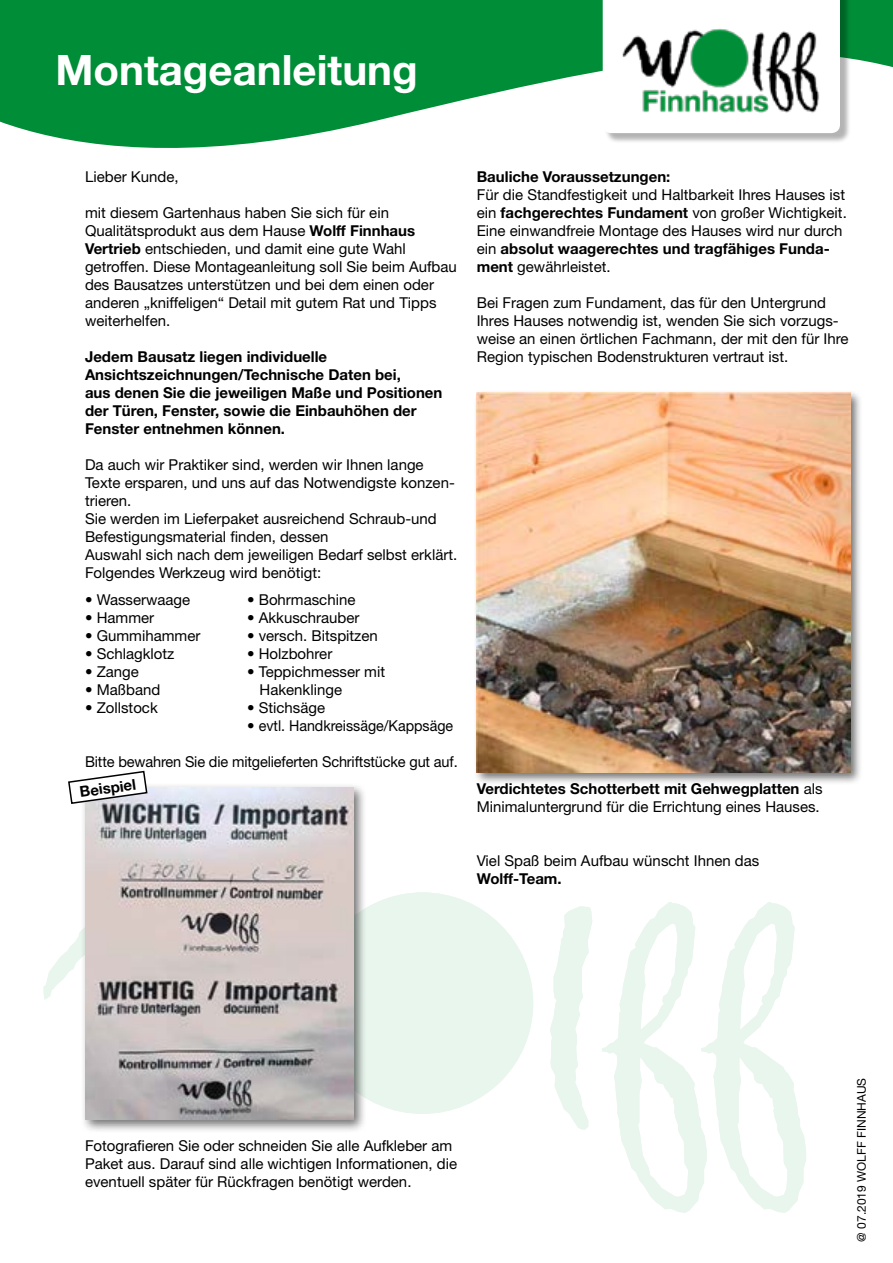
<style>
.page{position:relative;width:893px;height:1263px;background:#fff}
.page>*{position:absolute;margin:0;border:0;box-sizing:border-box;transform-origin:0 0}
.t1{font:700 42px "Helvetica Neue";color:#fff}
.t2{font:15px/18px "Helvetica Neue";color:#000}
.t3{font:700 15px/18px "Helvetica Neue";color:#000}
.t4{font:12px "Helvetica Neue";color:#000}
.s1{font-weight:700}
</style>
<div class="page">
<svg style="left:44px;top:932px;width:36px;height:67px"></svg>
<svg style="left:550px;top:906px;width:42px;height:223px"></svg>
<svg style="left:602px;top:902px;width:204px;height:311px"></svg>
<div style="left:312px;top:892px;width:221px;height:222px;background:#e9f6ee;border-radius:50%"></div>
<svg style="left:0;top:0;width:893px;height:148px;fill:#008d37"></svg>
<div style="left:604px;top:0;width:247px;height:144px;background:#000;opacity:.3"></div>
<svg style="left:603px;top:0;width:237px;height:133px"></svg>
<img style="left:617px;top:20px;width:216px;height:108px">
<div style="left:473px;top:389px;width:390px;height:396px;background:#000;opacity:.55"></div>
<img style="left:477px;top:393px;width:373px;height:379px">
<div style="left:80px;top:783px;width:288px;height:350px;background:#000;opacity:.55"></div>
<img style="left:85px;top:788px;width:269px;height:331px">
<svg style="left:68px;top:770px;width:80px;height:35px"></svg>
<h1 class="t1" style="left:55px;top:44px;width:364px">Montageanleitung</h1>
<p class="t2" style="left:85px;top:168px;width:95px">Lieber Kunde,</p>
<p class="t2" style="left:85px;top:204px;width:373px">mit diesem Gartenhaus haben Sie sich für ein Qualitätsprodukt aus dem Hause <span class="s1">Wolff Finnhaus Vertrieb</span> entschieden, und damit eine gute Wahl getroffen. Diese Montageanleitung soll Sie beim Aufbau des Bausatzes unterstützen und bei dem einen oder anderen „kniffeligen“ Detail mit gutem Rat und Tipps weiterhelfen.</p>
<p class="t3" style="left:85px;top:347px;width:359px">Jedem Bausatz liegen individuelle Ansichtszeichnungen/Technische Daten bei,<br>aus denen Sie die jeweiligen Maße und Positionen der Türen, Fenster, sowie die Einbauhöhen der Fenster entnehmen können.</p>
<p class="t2" style="left:85px;top:456px;width:374px">Da auch wir Praktiker sind, werden wir Ihnen lange Texte ersparen, und uns auf das Notwendigste konzen&shy;trieren.<br>Sie werden im Lieferpaket ausreichend Schraub-und Befestigungsmaterial finden, dessen<br>Auswahl sich nach dem jeweiligen Bedarf selbst erklärt.<br>Folgendes Werkzeug wird benötigt:</p>
<p class="t2" style="left:85px;top:591px;width:107px">• Wasserwaage</p>
<p class="t2" style="left:247px;top:591px;width:110px">• Bohrmaschine</p>
<p class="t2" style="left:85px;top:609px;width:71px">• Hammer</p>
<p class="t2" style="left:247px;top:609px;width:114px">• Akkuschrauber</p>
<p class="t2" style="left:85px;top:627px;width:117px">• Gummihammer</p>
<p class="t2" style="left:247px;top:627px;width:132px">• versch. Bitspitzen</p>
<p class="t2" style="left:85px;top:645px;width:91px">• Schlagklotz</p>
<p class="t2" style="left:247px;top:645px;width:87px">• Holzbohrer</p>
<p class="t2" style="left:85px;top:663px;width:55px">• Zange</p>
<p class="t2" style="left:247px;top:663px;width:140px">• Teppichmesser mit</p>
<p class="t2" style="left:85px;top:681px;width:77px">• Maßband</p>
<p class="t2" style="left:260px;top:681px;width:84px">Hakenklinge</p>
<p class="t2" style="left:85px;top:699px;width:74px">• Zollstock</p>
<p class="t2" style="left:247px;top:699px;width:80px">• Stichsäge</p>
<p class="t2" style="left:247px;top:717px;width:208px">• evtl. Handkreissäge/Kappsäge</p>
<p class="t2" style="left:85px;top:753px;width:374px">Bitte bewahren Sie die mitgelieferten Schriftstücke gut auf.</p>
<p class="t3" style="left:79px;top:783px;width:58px;rotate:-8deg">Beispiel</p>
<p class="t3" style="left:477px;top:167px;width:195px">Bauliche Voraussetzungen:</p>
<p class="t2" style="left:477px;top:186px;width:372px">Für die Standfestigkeit und Haltbarkeit Ihres Hauses ist ein <span class="s1">fachgerechtes Fundament</span> von großer Wichtigkeit.<br>Eine einwandfreie Montage des Hauses wird nur durch ein <span class="s1">absolut waagerechtes und tragfähiges Funda&shy;ment</span> gewährleistet.</p>
<p class="t2" style="left:477px;top:294px;width:373px">Bei Fragen zum Fundament, das für den Untergrund Ihres Hauses notwendig ist, wenden Sie sich vorzugs&shy;weise an einen örtlichen Fachmann, der mit den für Ihre Region typischen Bodenstrukturen vertraut ist.</p>
<p class="t2" style="left:477px;top:780px;width:347px"><span class="s1">Verdichtetes Schotterbett mit Gehwegplatten</span> als<br>Minimaluntergrund für die Errichtung eines Hauses.</p>
<p class="t2" style="left:477px;top:852px;width:284px">Viel Spaß beim Aufbau wünscht Ihnen das</p>
<p class="t3" style="left:477px;top:869px;width:86px">Wolff-Team.</p>
<p class="t2" style="left:85px;top:1137px;width:374px">Fotografieren Sie oder schneiden Sie alle Aufkleber am<br>Paket aus. Darauf sind alle wichtigen Informationen, die eventuell später für Rückfragen benötigt werden.</p>
<p class="t4" style="left:854px;top:1242px;width:165px;rotate:-90deg">@ 07.2019 WOLFF FINNHAUS</p>
</div>
